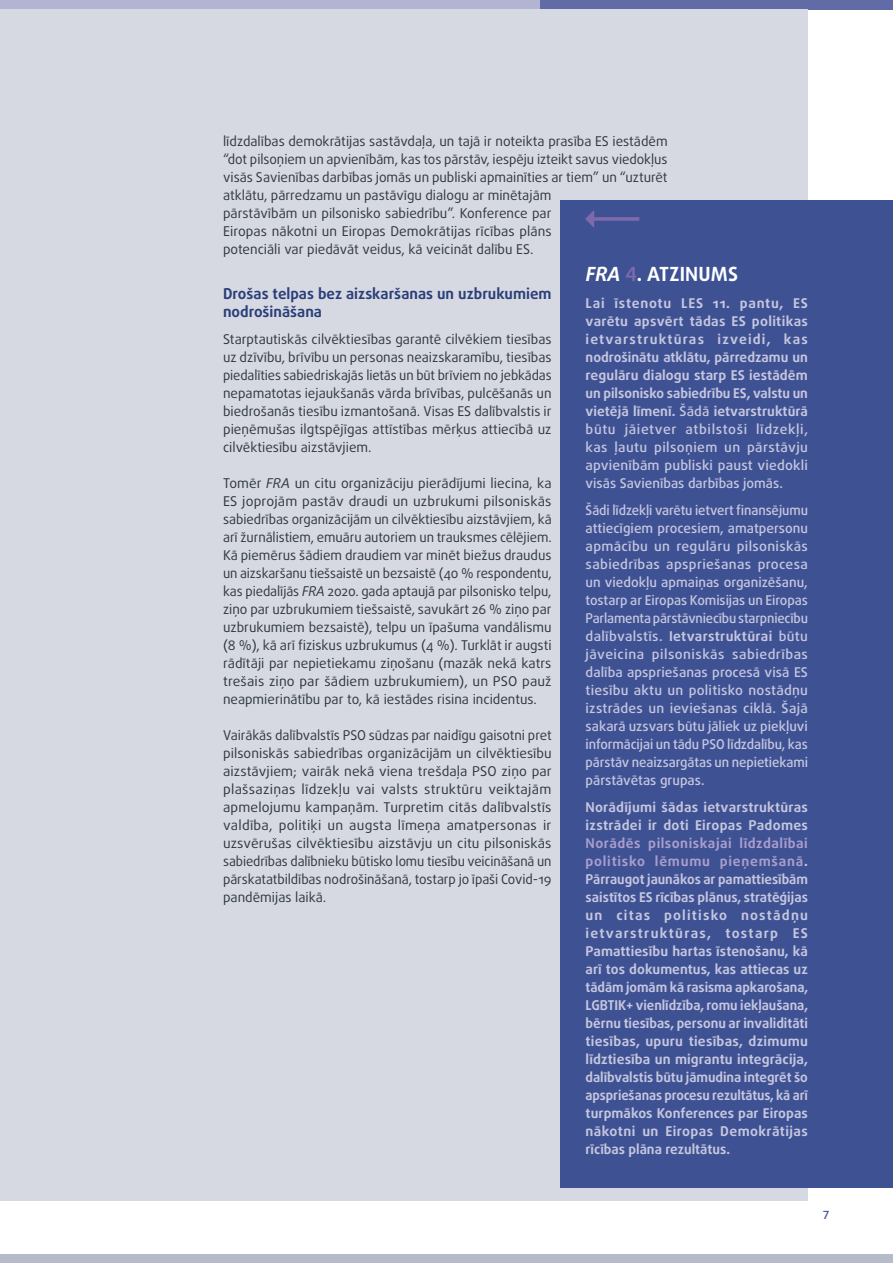
<style>
.page{position:relative;width:893px;height:1263px;background:#fff}
.page>*{position:absolute;margin:0;border:0;box-sizing:border-box;transform-origin:0 0}
.FRA_opinion_title{font:700 19.5px "Daxline Pro";letter-spacing:.01em;color:#fff}
.key_findings_subtitl{font:700 15px/18px "Daxline Pro";color:#2a3f79}
.body_text{font:13.5px/18px "Daxline Pro";color:#2f383f;text-align:justify}
.FRA_opinion_text{font:700 13.5px/18px "Daxline Pro";color:#c6c6df;text-align:justify}
.FRA_opinion_text-2{font:500 13.5px/18px "Daxline Pro";letter-spacing:-.005em;color:#c6c6df;text-align:justify}
.t1{font:500 11.25px "Daxline Pro";color:#3e5293}
.s1{font-style:italic}
.s2{color:#7e69ac}
.s3{font-weight:500}
.s4{font-weight:700}
.s5{color:#ab9ecd}
</style>
<div class="page">
<div style="left:0;top:1254px;width:893px;height:9px;background:#b6bbca"></div>
<div style="left:540px;top:0;width:353px;height:10px;background:#616ba5"></div>
<div style="left:0;top:0;width:540px;height:10px;background:#b3b3d4"></div>
<div style="left:0;top:9px;width:808px;height:1192px;background:#d7d9e2"></div>
<div style="left:560px;top:200px;width:333px;height:988px;background:#3e5293"></div>
<svg style="left:585px;top:210px;width:54px;height:18px"></svg>
<p class="body_text" style="left:223px;top:132px;width:446px;text-align:left">līdzdalības demokrātijas sastāvdaļa, un tajā ir noteikta prasība ES iestādēm “dot pilsoņiem un apvienībām, kas tos pārstāv, iespēju izteikt savus viedokļus visās Savienības darbības jomās un publiski apmainīties ar tiem” un “uzturēt atklātu, pārredzamu un pastāvīgu dialogu ar minētajām<br>pārstāvībām un pilsonisko sabiedrību”. Konference par<br>Eiropas nākotni un Eiropas Demokrātijas rīcības plāns<br>potenciāli var piedāvāt veidus, kā veicināt dalību ES.</p>
<h2 class="key_findings_subtitl" style="left:223px;top:284px;width:330px">Drošas telpas bez aizskaršanas un uzbrukumiem nodrošināšana</h2>
<p class="body_text" style="left:223px;top:330px;width:330px">Starptautiskās cilvēktiesības garantē cilvēkiem tiesības uz dzīvību, brīvību un personas neaizskaramību, tiesības piedalīties sabiedriskajās lietās un būt brīviem no jebkādas nepamatotas iejaukšanās vārda brīvības, pulcēšanās un biedrošanās tiesību izmantošanā. Visas ES dalībvalstis ir pieņēmušas ilgtspējīgas attīstības mērķus attiecībā uz cilvēktiesību aizstāvjiem.</p>
<p class="body_text" style="left:223px;top:474px;width:330px">Tomēr <span class="s1">FRA</span> un citu organizāciju pierādījumi liecina, ka ES joprojām pastāv draudi un uzbrukumi pilsoniskās sabiedrības organizācijām un cilvēktiesību aizstāvjiem, kā arī žurnālistiem, emuāru autoriem un trauksmes cēlējiem.<br>Kā piemērus šādiem draudiem var minēt biežus draudus un aizskaršanu tiešsaistē un bezsaistē (40 % respondentu, kas piedalījās <span class="s1">FRA</span> 2020. gada aptaujā par pilsonisko telpu, ziņo par uzbrukumiem tiešsaistē, savukārt 26 % ziņo par uzbrukumiem bezsaistē), telpu un īpašuma vandālismu (8 %), kā arī fiziskus uzbrukumus (4 %). Turklāt ir augsti rādītāji par nepietiekamu ziņošanu (mazāk nekā katrs trešais ziņo par šādiem uzbrukumiem), un PSO pauž neapmierinātību par to, kā iestādes risina incidentus.</p>
<p class="body_text" style="left:223px;top:726px;width:330px">Vairākās dalībvalstīs PSO sūdzas par naidīgu gaisotni pret pilsoniskās sabiedrības organizācijām un cilvēktiesību aizstāvjiem; vairāk nekā viena trešdaļa PSO ziņo par plašsaziņas līdzekļu vai valsts struktūru veiktajām apmelojumu kampaņām. Turpretim citās dalībvalstīs valdība, politiķi un augsta līmeņa amatpersonas ir uzsvērušas cilvēktiesību aizstāvju un citu pilsoniskās sabiedrības dalībnieku būtisko lomu tiesību veicināšanā un pārskatatbildības nodrošināšanā, tostarp jo īpaši Covid-19 pandēmijas laikā.</p>
<p class="FRA_opinion_title" style="left:586px;top:261px;width:154px"><span class="s1">FRA</span> <span class="s2">4</span>. ATZINUMS</p>
<p class="FRA_opinion_text" style="left:586px;top:294px;width:224px">Lai īstenotu LES 11. pantu, ES varētu apsvērt tādas ES politikas ietvarstruktūras izveidi, kas nodrošinātu atklātu, pārredzamu un regulāru dialogu starp ES iestādēm un pilsonisko sabiedrību ES, valstu un vietējā līmenī. <span class="s3">Šādā</span> ietvarstruktūrā <span class="s3">būtu jāietver atbilstoši līdzekļi, kas ļautu pilsoņiem un pārstāvju apvienībām publiski paust viedokli visās Savienības darbības jomās.</span></p>
<p class="FRA_opinion_text-2" style="left:586px;top:501px;width:224px">Šādi līdzekļi varētu ietvert finansējumu attiecīgiem procesiem, amatpersonu apmācību un regulāru pilsoniskās sabiedrības apspriešanas procesa un viedokļu apmaiņas organizēšanu, tostarp ar Eiropas Komisijas un Eiropas Parlamenta pārstāvniecību starpniecību dalībvalstīs. <span class="s4">Ietvarstruktūrai</span> būtu jāveicina pilsoniskās sabiedrības dalība apspriešanas procesā visā ES tiesību aktu un politisko nostādņu izstrādes un ieviešanas ciklā. Šajā sakarā uzsvars būtu jāliek uz piekļuvi informācijai un tādu PSO līdzdalību, kas pārstāv neaizsargātas un nepietiekami pārstāvētas grupas.</p>
<p class="FRA_opinion_text" style="left:586px;top:798px;width:224px">Norādījumi šādas ietvarstruktūras izstrādei ir doti Eiropas Padomes <span class="s5">Norādēs pilsoniskajai līdzdalībai politisko lēmumu pieņemšanā</span>.<br>Pārraugot jaunākos ar pamattiesībām saistītos ES rīcības plānus, stratēģijas un citas politisko nostādņu ietvarstruktūras, tostarp ES Pamattiesību hartas īstenošanu, kā arī tos dokumentus, kas attiecas uz tādām jomām kā rasisma apkarošana, LGBTIK+ vienlīdzība, romu iekļaušana, bērnu tiesības, personu ar invaliditāti tiesības, upuru tiesības, dzimumu līdztiesība un migrantu integrācija, dalībvalstis būtu jāmudina integrēt šo apspriešanas procesu rezultātus, kā arī turpmākos Konferences par Eiropas nākotni un Eiropas Demokrātijas rīcības plāna rezultātus.</p>
<p class="t1" style="left:823px;top:1207px;width:8px">7</p>
</div>
